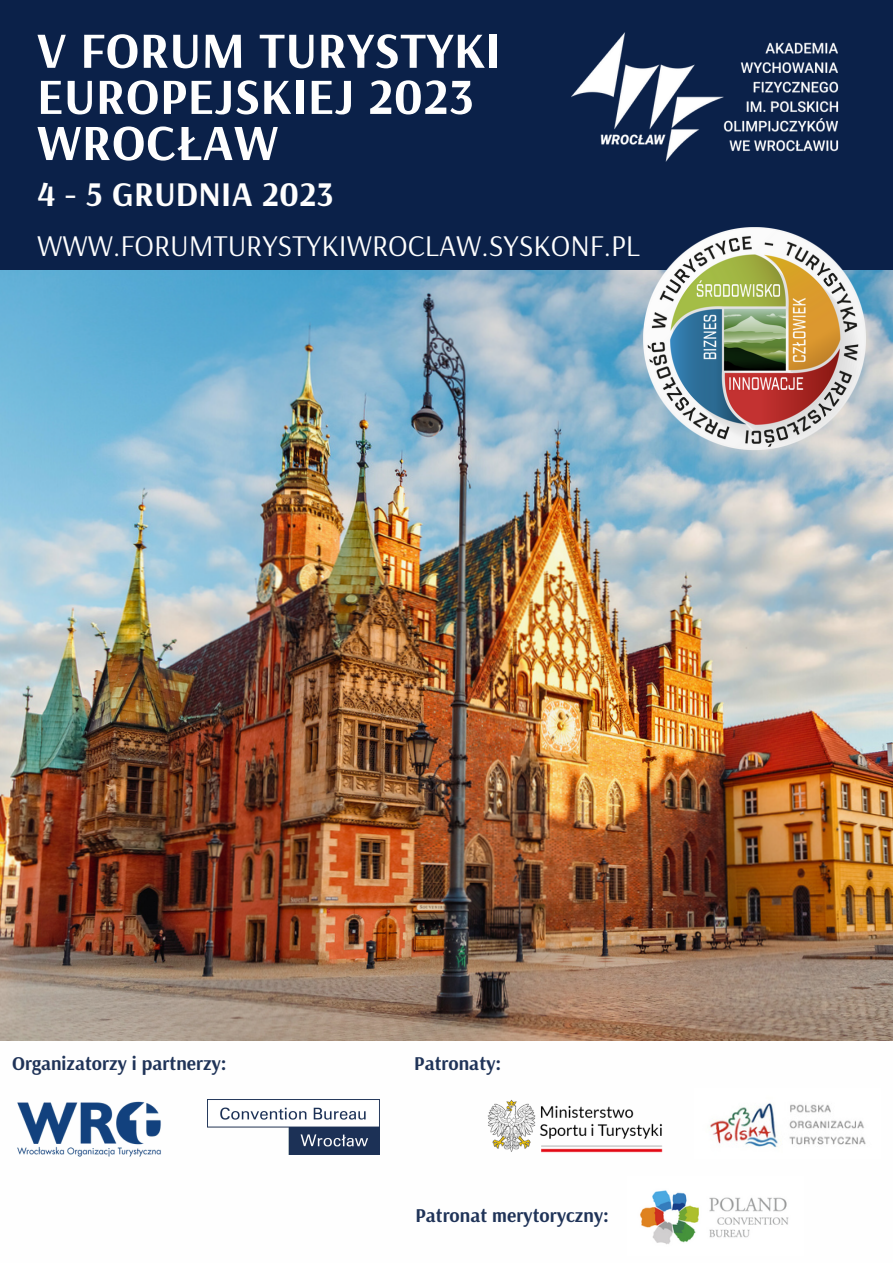
<style>
.page{position:relative;width:893px;height:1264px;background:#fff}
.page>*{position:absolute;margin:0;border:0;box-sizing:border-box;transform-origin:0 0}
.t1{font:700 50.85px "Arsenal";letter-spacing:.01em;color:#fefefe}
.t2{font:700 34.5px "Arsenal";letter-spacing:.01em;color:#fefefe}
.t3{font:30px "Arsenal";color:#fff}
.t4{font:700 19.5px "Arsenal";color:#1f3358}
</style>
<div class="page">
<img style="left:0;top:270px;width:892px;height:770px">
<div style="left:0;top:0;width:892px;height:270px;background:#0b2149"></div>
<img style="left:207px;top:1099px;width:172px;height:55px">
<img style="left:571px;top:32px;width:268px;height:130px">
<img style="left:17px;top:1101px;width:144px;height:56px">
<img style="left:643px;top:227px;width:223px;height:223px">
<img style="left:487px;top:1099px;width:176px;height:54px">
<img style="left:710px;top:1103px;width:156px;height:45px">
<img style="left:640px;top:1190px;width:149px;height:54px">
<p class="t1" style="left:37px;top:17px;width:465px">V FORUM TURYSTYKI</p>
<p class="t1" style="left:37px;top:63px;width:438px">EUROPEJSKIEJ 2023</p>
<p class="t1" style="left:37px;top:109px;width:243px">WROCŁAW</p>
<p class="t2" style="left:37px;top:171px;width:298px">4 - 5 GRUDNIA 2023</p>
<p class="t3" style="left:37px;top:226px;width:604px">WWW.FORUMTURYSTYKIWROCLAW.SYSKONF.PL</p>
<p class="t4" style="left:12px;top:1050px;width:216px">Organizatorzy i partnerzy:</p>
<p class="t4" style="left:414px;top:1050px;width:89px">Patronaty:</p>
<p class="t4" style="left:415px;top:1202px;width:195px">Patronat merytoryczny:</p>
</div>
